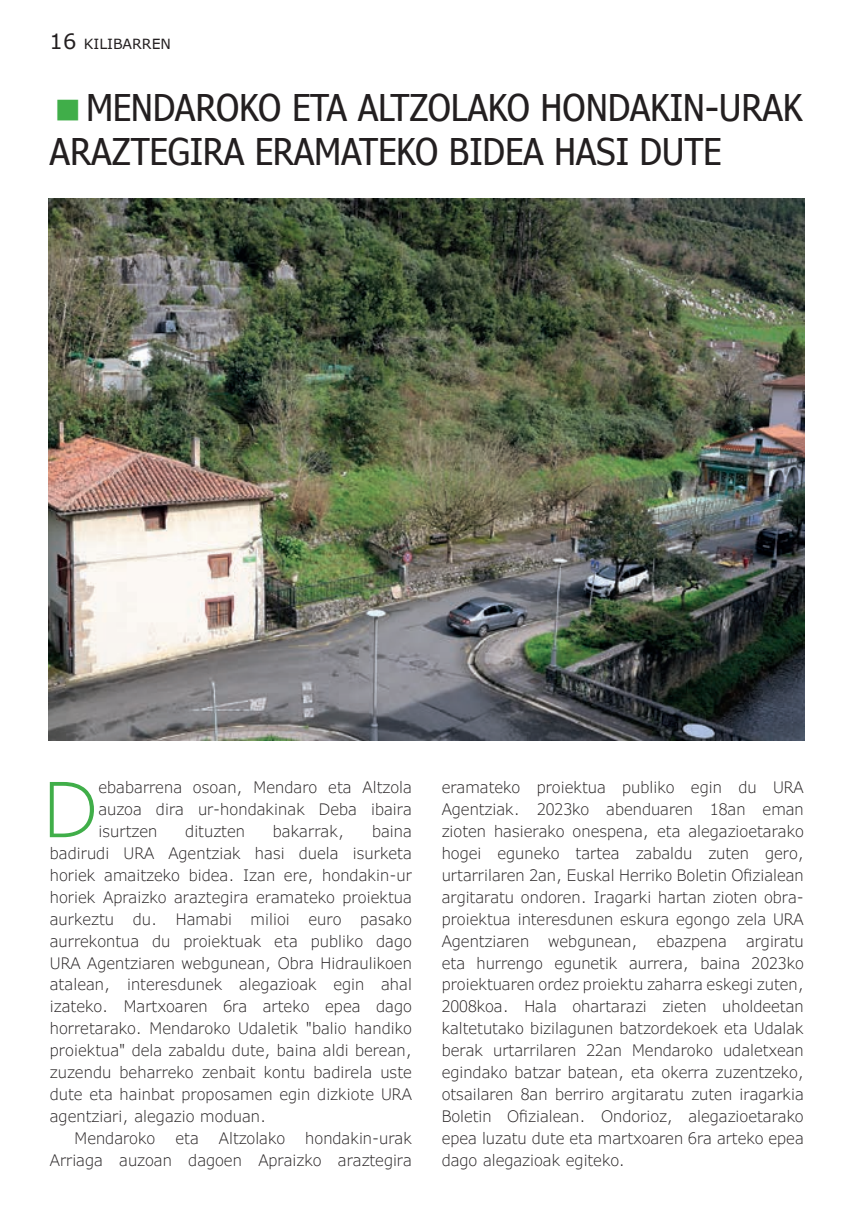
<style>
.page{position:relative;width:854px;height:1216px;background:#fff}
.page>*{position:absolute;margin:0;border:0;box-sizing:border-box;transform-origin:0 0}
.t1{font:300 75.95px "Verdana Pro";color:#40ae49}
.t2{font:condensed 36.75px/44.1px "Verdana Pro";letter-spacing:-.01em;color:#231f20}
.t3{font:300 15.75px/21.9px "Verdana Pro";letter-spacing:.005em;color:#231f20;text-align:justify}
.t4{font:14px "Verdana Pro";color:#231f20}
.s1{font-size:21px}
</style>
<div class="page">
<img style="left:48px;top:199px;width:756px;height:541px">
<p class="t4" style="left:50px;top:35px;width:123px"><span class="s1">16</span> KILIBARREN</p>
<h2 class="t2" style="left:50px;top:86px;width:754px;text-indent:36px">MENDAROKO ETA ALTZOLAKO HONDAKIN-URAK<br>ARAZTEGIRA ERAMATEKO BIDEA HASI DUTE</h2>
<h1 class="t1" style="left:43px;top:761px;width:57px">D</h1>
<p class="t3" style="left:98px;top:777px;width:315px">ebabarrena osoan, Mendaro eta Altzola auzoa dira ur-hondakinak Deba ibaira isurtzen</p>
<p class="t3" style="left:185px;top:820px;width:61px">dituzten</p>
<p class="t3" style="left:273px;top:820px;width:73px">bakarrak,</p>
<p class="t3" style="left:372px;top:820px;width:41px">baina</p>
<p class="t3" style="left:50px;top:842px;width:363px">badirudi URA Agentziak hasi duela isurketa</p>
<p class="t3" style="left:50px;top:864px;width:363px">horiek amaitzeko bidea. Izan ere, hondakin-ur</p>
<p class="t3" style="left:50px;top:886px;width:363px">horiek Apraizko araztegira eramateko proiektua</p>
<p class="t3" style="left:50px;top:908px;width:363px">aurkeztu du. Hamabi milioi euro pasako</p>
<p class="t3" style="left:50px;top:930px;width:363px">aurrekontua du proiektuak eta publiko dago</p>
<p class="t3" style="left:50px;top:952px;width:363px">URA Agentziaren webgunean, Obra Hidraulikoen</p>
<p class="t3" style="left:50px;top:973px;width:363px">atalean, interesdunek alegazioak egin ahal</p>
<p class="t3" style="left:50px;top:995px;width:363px">izateko. Martxoaren 6ra arteko epea dago</p>
<p class="t3" style="left:50px;top:1017px;width:363px">horretarako. Mendaroko Udaletik "balio handiko</p>
<p class="t3" style="left:50px;top:1039px;width:363px">proiektua" dela zabaldu dute, baina aldi berean,</p>
<p class="t3" style="left:50px;top:1061px;width:363px">zuzendu beharreko zenbait kontu badirela uste</p>
<p class="t3" style="left:50px;top:1083px;width:363px">dute eta hainbat proposamen egin dizkiote URA</p>
<p class="t3" style="left:50px;top:1105px;width:218px">agentziari, alegazio moduan.</p>
<p class="t3" style="left:75px;top:1127px;width:82px">Mendaroko</p>
<p class="t3" style="left:175px;top:1127px;width:25px">eta</p>
<p class="t3" style="left:219px;top:1127px;width:68px">Altzolako</p>
<p class="t3" style="left:50px;top:1127px;width:363px;text-align:right">hondakin-urak<br>Arriaga auzoan dagoen Apraizko araztegira</p>
<p class="t3" style="left:441px;top:777px;width:363px">eramateko proiektua publiko egin du URA Agentziak. 2023ko abenduaren 18an eman zioten hasierako onespena, eta alegazioetarako hogei eguneko tartea zabaldu zuten gero, urtarrilaren 2an, Euskal Herriko Boletin Ofizialean argitaratu ondoren. Iragarki hartan zioten obra&shy;proiektua interesdunen eskura egongo zela URA Agentziaren webgunean, ebazpena argiratu eta hurrengo egunetik aurrera, baina 2023ko proiektuaren ordez proiektu zaharra eskegi zuten, 2008koa. Hala ohartarazi zieten uholdeetan kaltetutako bizilagunen batzordekoek eta Udalak berak urtarrilaren 22an Mendaroko udaletxean egindako batzar batean, eta okerra zuzentzeko, otsailaren 8an berriro argitaratu zuten iragarkia Boletin Ofizialean. Ondorioz, alegazioetarako epea luzatu dute eta martxoaren 6ra arteko epea dago alegazioak egiteko.</p>
</div>
